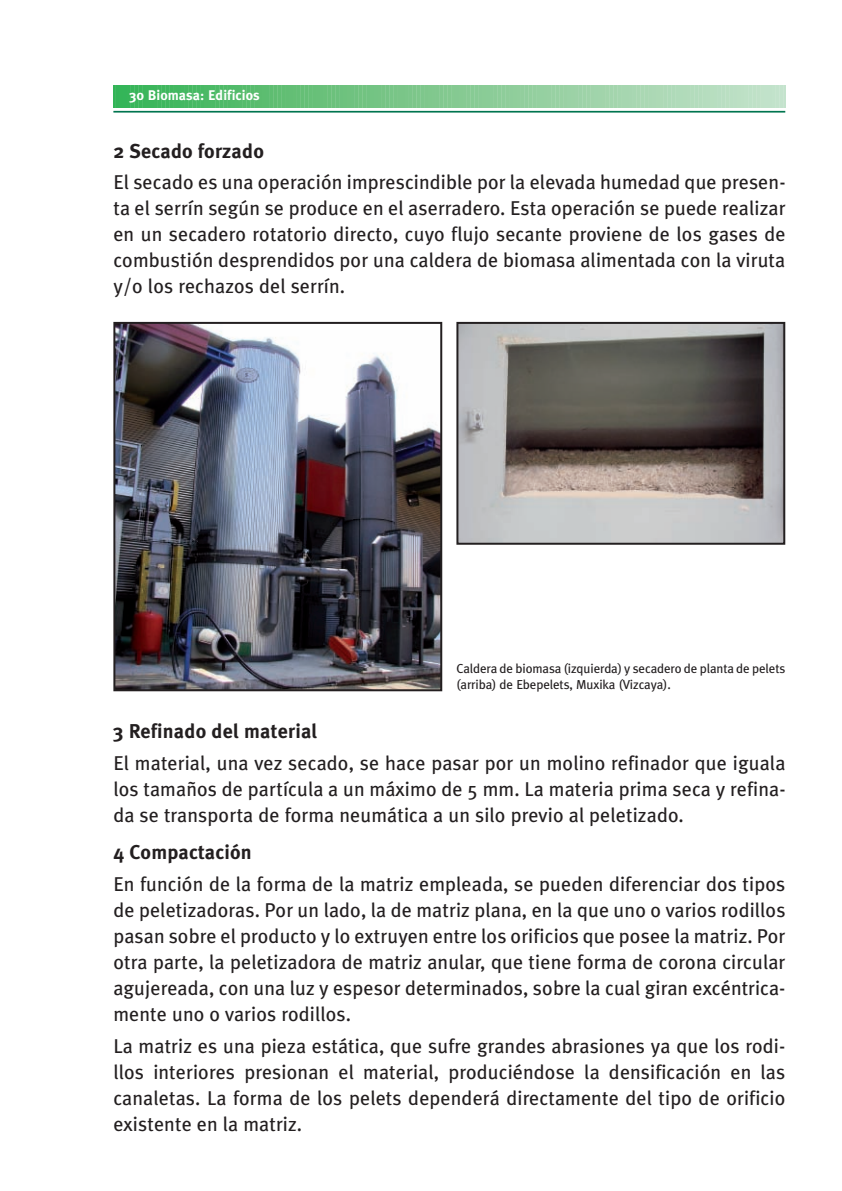
<style>
.page{position:relative;width:842px;height:1191px;background:#fff}
.page>*{position:absolute;margin:0;border:0;box-sizing:border-box;transform-origin:0 0}
.t1{font:20px/26px "Meta Plus";letter-spacing:.005em;color:#231f20;text-align:justify}
.t2{font:700 20px "Meta Plus";letter-spacing:.01em;color:#231f20}
.t3{font:700 14px "Meta Plus";letter-spacing:.005em;color:#fff}
.t4{font:13px/16px "Meta Plus";letter-spacing:-.01em;color:#231f20}
</style>
<div class="page">
<svg style="left:113px;top:85px;width:673px;height:23px;background:#82ca92"></svg>
<hr style="left:113px;top:111px;width:672px;height:2px;background:#00754f">
<img style="left:116px;top:325px;width:323px;height:363px">
<div style="left:113px;top:322px;width:329px;height:369px;border:2px solid #231f20"></div>
<img style="left:459px;top:325px;width:323px;height:217px">
<div style="left:456px;top:322px;width:329px;height:223px;border:2px solid #231f20"></div>
<p class="t3" style="left:129px;top:87px;width:132px">30 Biomasa: Edificios</p>
<h5 class="t2" style="left:113px;top:139px;width:152px">2 Secado forzado</h5>
<p class="t1" style="left:113px;top:169px;width:674px">El secado es una operación imprescindible por la elevada humedad que presen&shy;ta el serrín según se produce en el aserradero. Esta operación se puede realizar en un secadero rotatorio directo, cuyo flujo secante proviene de los gases de combustión desprendidos por una caldera de biomasa alimentada con la viruta y/o los rechazos del serrín.</p>
<p class="t4" style="left:456px;top:660px;width:330px">Caldera de biomasa (izquierda) y secadero de planta de pelets (arriba) de Ebepelets, Muxika (Vizcaya).</p>
<h5 class="t2" style="left:113px;top:720px;width:206px">3 Refinado del material</h5>
<p class="t1" style="left:113px;top:750px;width:674px">El material, una vez secado, se hace pasar por un molino refinador que iguala los tamaños de partícula a un máximo de 5 mm. La materia prima seca y refina&shy;da se transporta de forma neumática a un silo previo al peletizado.</p>
<h5 class="t2" style="left:113px;top:840px;width:140px">4 Compactación</h5>
<p class="t1" style="left:113px;top:871px;width:674px">En función de la forma de la matriz empleada, se pueden diferenciar dos tipos de peletizadoras. Por un lado, la de matriz plana, en la que uno o varios rodillos pasan sobre el producto y lo extruyen entre los orificios que posee la matriz. Por otra parte, la peletizadora de matriz anular, que tiene forma de corona circular agujereada, con una luz y espesor determinados, sobre la cual giran excéntrica&shy;mente uno o varios rodillos.</p>
<p class="t1" style="left:113px;top:1032px;width:673px">La matriz es una pieza estática, que sufre grandes abrasiones ya que los rodi&shy;llos interiores presionan el material, produciéndose la densificación en las canaletas. La forma de los pelets dependerá directamente del tipo de orificio existente en la matriz.</p>
</div>
